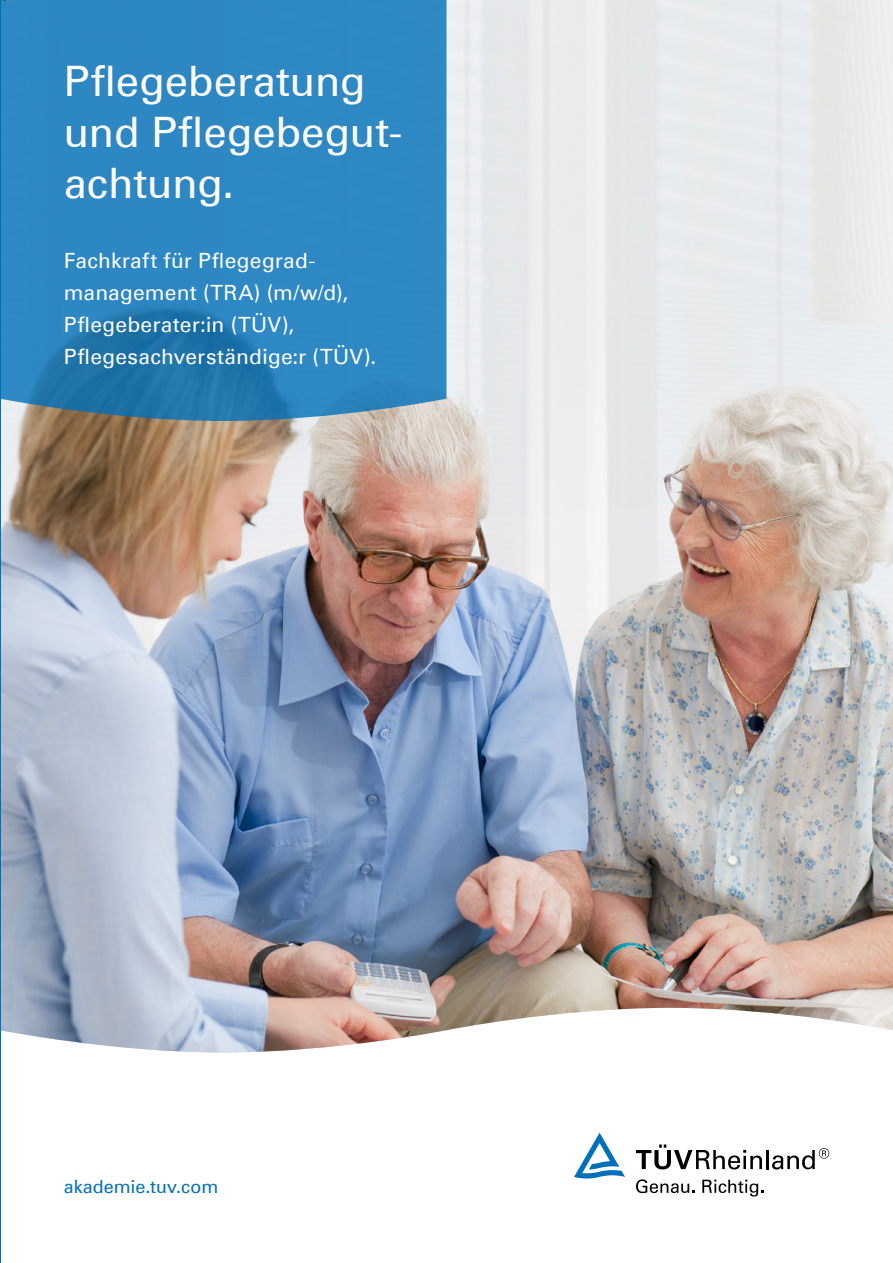
<style>
.page{position:relative;width:893px;height:1263px;background:#fff}
.page>*{position:absolute;margin:0;border:0;box-sizing:border-box;transform-origin:0 0}
._01_Headline{font:42px/51px "Univers Com 55 Roman";letter-spacing:-.005em;color:#fff}
._02_Subheadline___In{font:21px/32px "Univers Com 55 Roman";letter-spacing:.01em;color:#fff}
._03_Copy{font:18px "Univers Com 55 Roman";color:#0070ba}
</style>
<div class="page">
<img style="left:1px;top:0;width:892px;height:1052px">
<svg style="left:1px;top:0;width:445px;height:421px;background:#2e86bf"></svg>
<svg style="left:636px;top:1144px;width:126px;height:25px"></svg>
<hr style="left:766px;top:1150px;width:3px;height:19px;background:#000">
<svg style="left:772px;top:1148px;width:57px;height:21px"></svg>
<svg style="left:636px;top:1179px;width:58px;height:14px"></svg>
<svg style="left:702px;top:1180px;width:61px;height:16px"></svg>
<svg style="left:574px;top:1133px;width:51px;height:45px"></svg>
<hr style="left:0;top:0;width:1px;height:1263px;background:#0070ba">
<p class="_01_Headline" style="left:64px;top:55px;width:340px">Pflegeberatung und Pflegebegut&shy;achtung.</p>
<p class="_02_Subheadline___In" style="left:64px;top:244px;width:314px">Fachkraft für Pflegegrad&shy;management (TRA) (m/w/d),<br>Pflegeberater:in (TÜV),<br>Pflegesachverständige:r (TÜV).</p>
<p class="_03_Copy" style="left:64px;top:1175px;width:156px">akademie.tuv.com</p>
</div>
